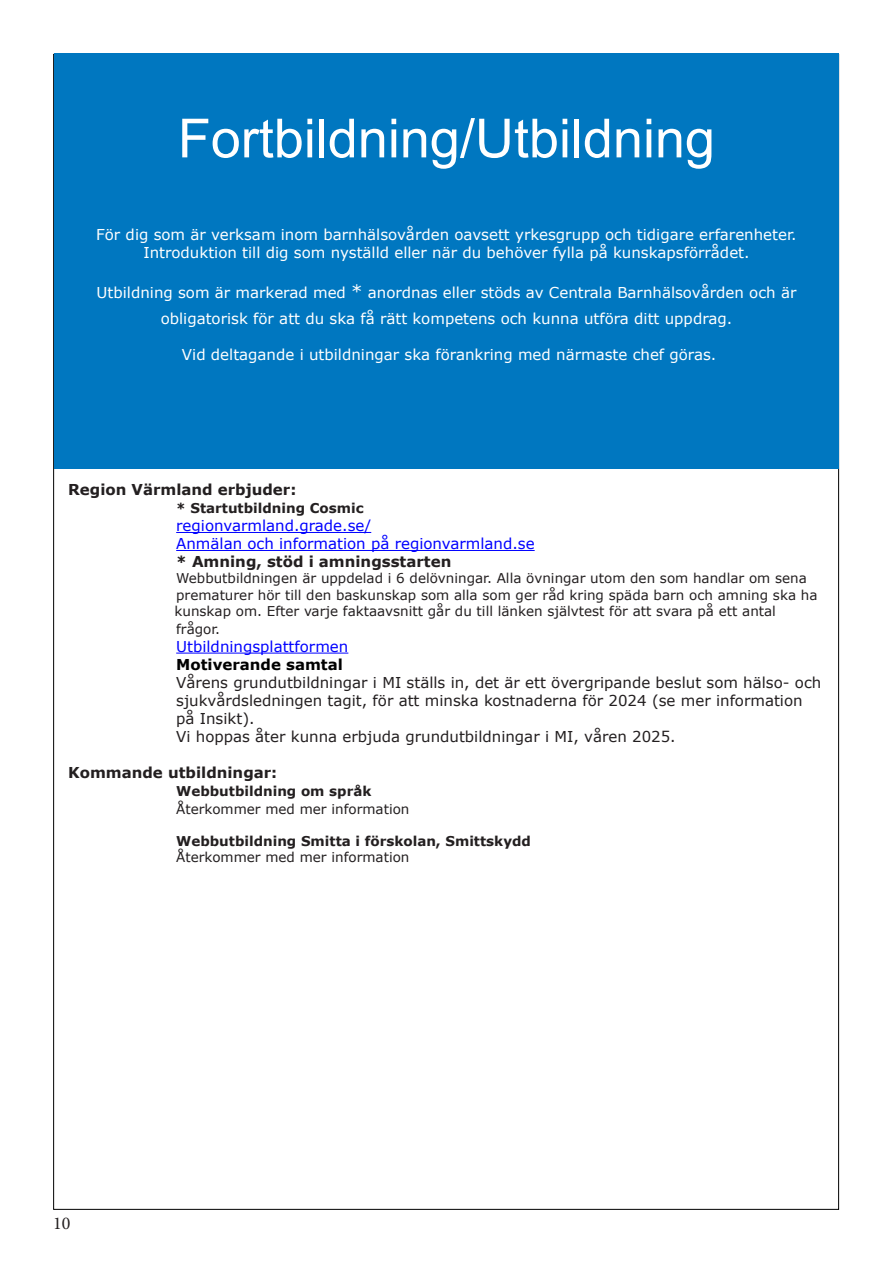
<style>
.page{position:relative;width:893px;height:1263px;background:#fff}
.page>*{position:absolute;margin:0;border:0;box-sizing:border-box;transform-origin:0 0}
.t1{font:54px "Arial";color:#fff}
.t2{font:18px "Minion Pro";color:#231f20}
.t3{font:15px "Verdana";color:#fff}
.t4{font:15px/18px "Verdana";color:#231f20}
.t5{font:15px "Verdana";color:#00f}
.t6{font:700 15px "Verdana";color:#231f20}
.t7{font:700 15px "Verdana";color:#000}
.t8{font:13.5px/16.2px "Verdana";color:#231f20}
.t9{font:700 13.5px "Verdana";color:#231f20}
.s1{font-size:18px}
</style>
<div class="page">
<hr style="left:176px;top:532px;width:195px;height:1px;background:#00f">
<hr style="left:176px;top:550px;width:359px;height:1px;background:#00f">
<hr style="left:176px;top:653px;width:172px;height:1px;background:#00f">
<div style="left:54px;top:53px;width:785px;height:416px;background:#0077c0"></div>
<p class="t1" style="left:178px;top:101px;width:539px">Fortbildning/Utbildning</p>
<p class="t3" style="left:96px;top:224px;width:702px">För dig som är verksam inom barnhälsovården oavsett yrkesgrupp och tidigare erfarenheter.</p>
<p class="t3" style="left:143px;top:242px;width:608px">Introduktion till dig som nyställd eller när du behöver fylla på kunskapsförrådet.</p>
<p class="t3" style="left:97px;top:282px;width:701px">Utbildning som är markerad med <span class="s1">*</span> anordnas eller stöds av Centrala Barnhälsovården och är</p>
<p class="t3" style="left:161px;top:308px;width:573px">obligatorisk för att du ska få rätt kompetens och kunna utföra ditt uppdrag.</p>
<p class="t3" style="left:182px;top:344px;width:536px">Vid deltagande i utbildningar ska förankring med närmaste chef göras.</p>
<p class="t6" style="left:68px;top:479px;width:230px">Region Värmland erbjuder:</p>
<p class="t9" style="left:176px;top:499px;width:189px">* Startutbildning Cosmic</p>
<p class="t5" style="left:176px;top:515px;width:197px">regionvarmland.grade.se/</p>
<p class="t5" style="left:176px;top:533px;width:360px">Anmälan och information på regionvarmland.se</p>
<p class="t6" style="left:176px;top:551px;width:277px">* Amning, stöd i amningsstarten</p>
<p class="t8" style="left:174px;top:570px;width:644px">Webbutbildningen är uppdelad i 6 delövningar. Alla övningar utom den som handlar om sena prematurer hör till den baskunskap som alla som ger råd kring späda barn och amning ska ha kunskap om. Efter varje faktaavsnitt går du till länken självtest för att svara på ett antal</p>
<p class="t8" style="left:176px;top:621px;width:45px">frågor.</p>
<p class="t5" style="left:176px;top:636px;width:174px">Utbildningsplattformen</p>
<p class="t7" style="left:176px;top:654px;width:168px">Motiverande samtal</p>
<p class="t4" style="left:176px;top:673px;width:647px">Vårens grundutbildningar i MI ställs in, det är ett övergripande beslut som hälso- och sjukvårdsledningen tagit, för att minska kostnaderna för 2024 (se mer information på Insikt).</p>
<p class="t4" style="left:176px;top:727px;width:501px">Vi hoppas åter kunna erbjuda grundutbildningar i MI, våren 2025.</p>
<p class="t6" style="left:68px;top:762px;width:211px">Kommande utbildningar:</p>
<p class="t9" style="left:176px;top:781px;width:197px">Webbutbildning om språk</p>
<p class="t8" style="left:176px;top:801px;width:235px">Återkommer med mer information</p>
<p class="t9" style="left:176px;top:832px;width:356px">Webbutbildning Smitta i förskolan, Smittskydd</p>
<p class="t8" style="left:176px;top:849px;width:235px">Återkommer med mer information</p>
<p class="t2" style="left:53px;top:1211px;width:19px">10</p>
</div>
